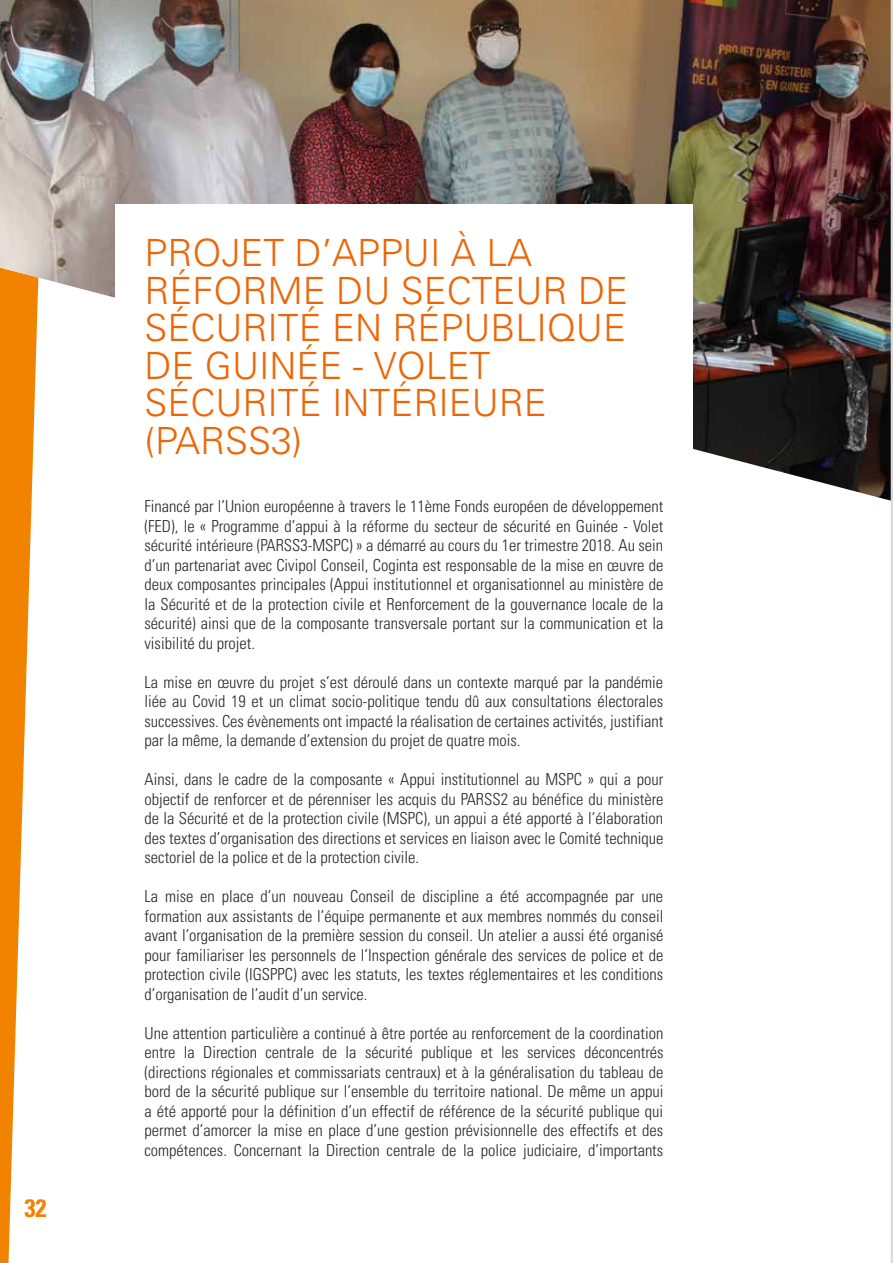
<style>
.page{position:relative;width:893px;height:1263px;background:#fff}
.page>*{position:absolute;margin:0;border:0;box-sizing:border-box;transform-origin:0 0}
.t1{font:37.5px/37.5px "Univers LT 45 Lt";color:#ec6608}
.t2{font:25.05px "Univers LT 67 Bd Cn";color:#f18300}
.t3{font:16.5px/19.5px "Univers LT 47 Lt Cn";color:#282827;text-align:justify}
</style>
<div class="page">
<svg style="left:0;top:501px;width:32px;height:762px;fill:#f18300"></svg>
<img style="left:0;top:0;width:891px;height:501px">
<div style="left:115px;top:204px;width:577px;height:594px;background:#fff"></div>
<hr style="left:891px;top:0;width:2px;height:1263px;background:#dadada">
<h2 class="t2" style="left:24px;top:1194px;width:24px">32</h2>
<h1 class="t1" style="left:145px;top:233px;width:485px">PROJET D’APPUI À LA<br>RÉFORME DU SECTEUR DE<br>SÉCURITÉ EN RÉPUBLIQUE<br>DE GUINÉE - VOLET<br>SÉCURITÉ INTÉRIEURE (PARSS3)</h1>
<p class="t3" style="left:145px;top:496px;width:520px">Financé par l’Union européenne à travers le 11ème Fonds européen de développement (FED), le « Programme d’appui à la réforme du secteur de sécurité en Guinée - Volet sécurité intérieure (PARSS3-MSPC) » a démarré au cours du 1er trimestre 2018. Au sein d’un partenariat avec Civipol Conseil, Coginta est responsable de la mise en œuvre de deux composantes principales (Appui institutionnel et organisationnel au ministère de la Sécurité et de la protection civile et Renforcement de la gouvernance locale de la sécurité) ainsi que de la composante transversale portant sur la communication et la visibilité du projet.</p>
<p class="t3" style="left:145px;top:672px;width:520px">La mise en œuvre du projet s’est déroulé dans un contexte marqué par la pandémie liée au Covid 19 et un climat socio-politique tendu dû aux consultations électorales successives. Ces évènements ont impacté la réalisation de certaines activités, justifiant par la même, la demande d’extension du projet de quatre mois.</p>
<p class="t3" style="left:145px;top:769px;width:520px">Ainsi, dans le cadre de la composante « Appui institutionnel au MSPC » qui a pour objectif de renforcer et de pérenniser les acquis du PARSS2 au bénéfice du ministère de la Sécurité et de la protection civile (MSPC), un appui a été apporté à l’élaboration des textes d’organisation des directions et services en liaison avec le Comité technique sectoriel de la police et de la protection civile.</p>
<p class="t3" style="left:145px;top:886px;width:520px">La mise en place d’un nouveau Conseil de discipline a été accompagnée par une formation aux assistants de l’équipe permanente et aux membres nommés du conseil avant l’organisation de la première session du conseil. Un atelier a aussi été organisé pour familiariser les personnels de l’Inspection générale des services de police et de protection civile (IGSPPC) avec les statuts, les textes réglementaires et les conditions d’organisation de l’audit d’un service.</p>
<p class="t3" style="left:145px;top:1023px;width:520px">Une attention particulière a continué à être portée au renforcement de la coordination entre la Direction centrale de la sécurité publique et les services déconcentrés (directions régionales et commissariats centraux) et à la généralisation du tableau de bord de la sécurité publique sur l’ensemble du territoire national. De même un appui a été apporté pour la définition d’un effectif de référence de la sécurité publique qui permet d’amorcer la mise en place d’une gestion prévisionnelle des effectifs et des compétences. Concernant la Direction centrale de la police judiciaire, d’importants</p>
</div>
